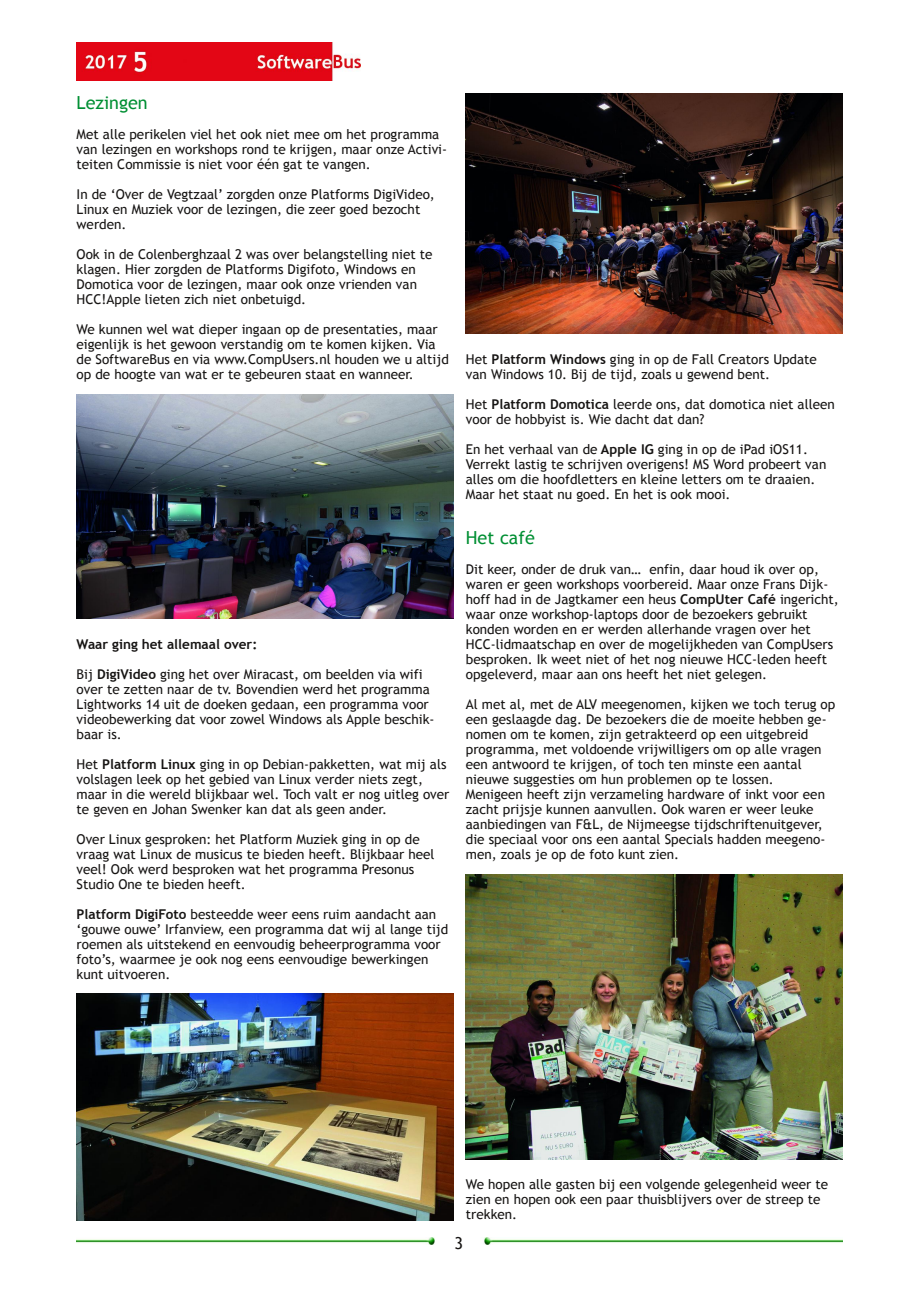
<style>
.page{position:relative;width:919px;height:1289px;background:#fff}
.page>*{position:absolute;margin:0;border:0;box-sizing:border-box;transform-origin:0 0}
.t1{font:18px "Trebuchet MS";color:#008f33}
.t2{font:16.5px "Trebuchet MS";color:#161413}
.t3{font:13.5px/15px "Trebuchet MS";color:#161413}
.t4{font:700 13.5px "Trebuchet MS";color:#161413}
.s1{font-weight:700}
</style>
<div class="page">
<img style="left:77px;top:43px;width:283px;height:38px">
<img style="left:77px;top:1237px;width:358px;height:7px">
<img style="left:484px;top:1237px;width:358px;height:7px">
<img style="left:466px;top:874px;width:376px;height:285px">
<img style="left:77px;top:993px;width:376px;height:227px">
<img style="left:77px;top:394px;width:376px;height:224px">
<img style="left:466px;top:94px;width:376px;height:239px">
<h1 class="t1" style="left:77px;top:92px;width:73px">Lezingen</h1>
<p class="t3" style="left:77px;top:126px;width:372px">Met alle perikelen viel het ook niet mee om het programma van lezingen en workshops rond te krijgen, maar onze Activi‐ teiten Commissie is niet voor één gat te vangen.</p>
<p class="t3" style="left:77px;top:186px;width:360px">In de ‘Over de Vegtzaal’ zorgden onze Platforms DigiVideo,<br>Linux en Muziek voor de lezingen, die zeer goed bezocht werden.</p>
<p class="t3" style="left:77px;top:246px;width:357px">Ook in de Colenberghzaal 2 was over belangstelling niet te klagen. Hier zorgden de Platforms Digifoto, Windows en Domotica voor de lezingen, maar ook onze vrienden van HCC!Apple lieten zich niet onbetuigd.</p>
<p class="t3" style="left:77px;top:321px;width:374px">We kunnen wel wat dieper ingaan op de presentaties, maar eigenlijk is het gewoon verstandig om te komen kijken. Via de SoftwareBus en via www.CompUsers.nl houden we u altijd op de hoogte van wat er te gebeuren staat en wanneer.</p>
<p class="t4" style="left:77px;top:636px;width:182px">Waar ging het allemaal over:</p>
<p class="t3" style="left:77px;top:666px;width:359px">Bij <span class="s1">DigiVideo</span> ging het over Miracast, om beelden via wifi over te zetten naar de tv. Bovendien werd het programma Lightworks 14 uit de doeken gedaan, een programma voor videobewerking dat voor zowel Windows als Apple beschik‐ baar is.</p>
<p class="t3" style="left:77px;top:756px;width:374px">Het <span class="s1">Platform Linux</span> ging in op Debian‐pakketten, wat mij als volslagen leek op het gebied van Linux verder niets zegt, maar in die wereld blijkbaar wel. Toch valt er nog uitleg over te geven en Johan Swenker kan dat als geen ander.</p>
<p class="t3" style="left:77px;top:831px;width:359px">Over Linux gesproken: het Platform Muziek ging in op de vraag wat Linux de musicus te bieden heeft. Blijkbaar heel veel! Ook werd besproken wat het programma Presonus Studio One te bieden heeft.</p>
<p class="t3" style="left:77px;top:906px;width:373px"><span class="s1">Platform DigiFoto</span> besteedde weer eens ruim aandacht aan ‘gouwe ouwe’ Irfanview, een programma dat wij al lange tijd roemen als uitstekend en eenvoudig beheerprogramma voor foto’s, waarmee je ook nog eens eenvoudige bewerkingen kunt uitvoeren.</p>
<p class="t3" style="left:466px;top:351px;width:352px">Het <span class="s1">Platform Windows</span> ging in op de Fall Creators Update van Windows 10. Bij de tijd, zoals u gewend bent.</p>
<p class="t3" style="left:466px;top:396px;width:370px">Het <span class="s1">Platform Domotica</span> leerde ons, dat domotica niet alleen voor de hobbyist is. Wie dacht dat dan?</p>
<p class="t3" style="left:466px;top:441px;width:362px">En het verhaal van de <span class="s1">Apple IG</span> ging in op de iPad iOS11.<br>Verrekt lastig te schrijven overigens! MS Word probeert van alles om die hoofdletters en kleine letters om te draaien.<br>Maar het staat nu goed. En het is ook mooi.</p>
<h1 class="t1" style="left:466px;top:527px;width:70px">Het café</h1>
<p class="t3" style="left:466px;top:561px;width:374px">Dit keer, onder de druk van… enfin, daar houd ik over op, waren er geen workshops voorbereid. Maar onze Frans Dijk‐ hoff had in de Jagtkamer een heus <span class="s1">CompUter Café</span> ingericht, waar onze workshop‐laptops door de bezoekers gebruikt konden worden en er werden allerhande vragen over het HCC‐lidmaatschap en over de mogelijkheden van CompUsers besproken. Ik weet niet of het nog nieuwe HCC‐leden heeft opgeleverd, maar aan ons heeft het niet gelegen.</p>
<p class="t3" style="left:466px;top:696px;width:371px">Al met al, met de ALV meegenomen, kijken we toch terug op een geslaagde dag. De bezoekers die de moeite hebben ge‐ nomen om te komen, zijn getrakteerd op een uitgebreid programma, met voldoende vrijwilligers om op alle vragen een antwoord te krijgen, of toch ten minste een aantal nieuwe suggesties om hun problemen op te lossen.<br>Menigeen heeft zijn verzameling hardware of inkt voor een zacht prijsje kunnen aanvullen. Ook waren er weer leuke aanbiedingen van F&amp;L, de Nijmeegse tijdschriftenuitgever, die speciaal voor ons een aantal Specials hadden meegeno‐ men, zoals je op de foto kunt zien.</p>
<p class="t3" style="left:466px;top:1176px;width:364px">We hopen alle gasten bij een volgende gelegenheid weer te zien en hopen ook een paar thuisblijvers over de streep te trekken.</p>
<p class="t2" style="left:454px;top:1233px;width:10px">3</p>
</div>
